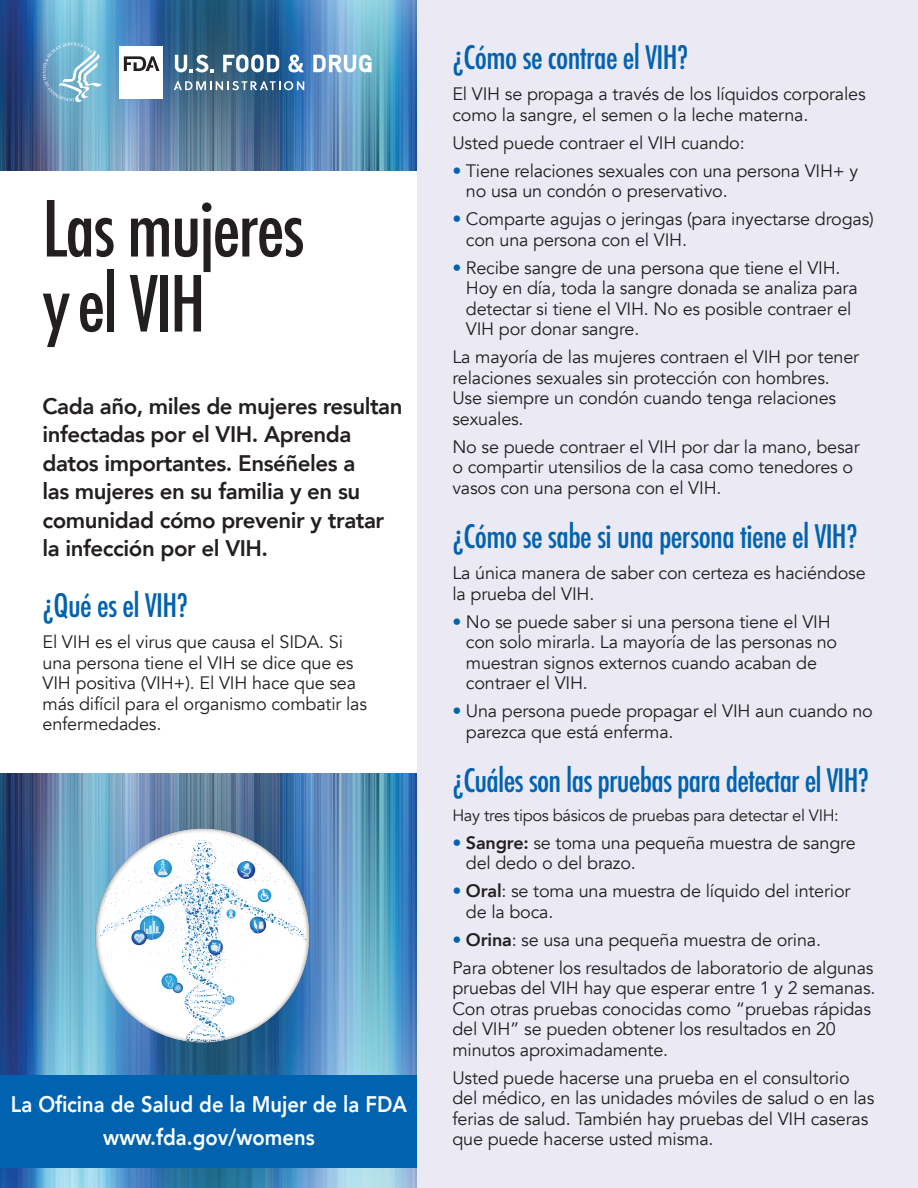
<style>
.page{position:relative;width:918px;height:1188px;background:#fff}
.page>*{position:absolute;margin:0;border:0;box-sizing:border-box;transform-origin:0 0}
.Title_Futura_50{font:500 condensed 75px/75px "Futura";letter-spacing:-.025em;color:#231f20}
.t1{font:500 condensed 31.5px "Futura";letter-spacing:-.02em;color:#0162b0}
.t2{font:800 22.5px/28.5px "Avenir";letter-spacing:-.02em;color:#231f20}
.t3{font:800 22.5px/33px "Avenir";color:#fff;text-align:center;scale:.9 1}
.t4{font:18px/20.5px "Avenir";letter-spacing:-.01em;color:#231f20}
.t5{font:16.5px "Avenir";letter-spacing:-.02em;color:#231f20}
.s1{color:#0162b0}
.s2{font-weight:800}
</style>
<div class="page">
<img style="left:0;top:774px;width:418px;height:414px">
<img style="left:0;top:0;width:418px;height:170px">
<svg style="left:174px;top:81px;width:130px;height:9px"></svg>
<svg style="left:223px;top:55px;width:56px;height:17px"></svg>
<svg style="left:288px;top:54px;width:16px;height:19px"></svg>
<svg style="left:313px;top:55px;width:59px;height:17px"></svg>
<svg style="left:175px;top:55px;width:38px;height:17px"></svg>
<div style="left:119px;top:46px;width:44px;height:53px;background:#fff"></div>
<svg style="left:124px;top:56px;width:36px;height:15px"></svg>
<svg style="left:43px;top:43px;width:59px;height:60px;background:#87bcd4"></svg>
<div style="left:0;top:1075px;width:428px;height:93px;background:#0162b0"></div>
<div style="left:93px;top:826px;width:219px;height:219px;background:#231f20;opacity:.81"></div>
<div style="left:418px;top:0;width:500px;height:1188px;background:#ebeaf4"></div>
<p class="Title_Futura_50" style="left:42px;top:192px;width:264px">Las mujeres y el VIH</p>
<p class="t2" style="left:43px;top:392px;width:362px">Cada año, miles de mujeres resultan infectadas por el VIH. Aprenda datos importantes. Enséñeles a<br>las mujeres en su familia y en su comunidad cómo prevenir y tratar la infección por el VIH.</p>
<h2 class="t1" style="left:43px;top:585px;width:147px">¿Qué es el VIH?</h2>
<p class="t4" style="left:43px;top:632px;width:326px">El VIH es el virus que causa el SIDA. Si una persona tiene el VIH se dice que es VIH positiva (VIH+). El VIH hace que sea más difícil para el organismo combatir las enfermedades.</p>
<p class="t3" style="left:11px;top:1087px;width:442px">La Oficina de Salud de la Mujer de la FDA www.fda.gov/womens</p>
<h2 class="t1" style="left:452px;top:37px;width:238px">¿Cómo se contrae el VIH?</h2>
<p class="t4" style="left:452px;top:84px;width:415px">El VIH se propaga a través de los líquidos corporales como la sangre, el semen o la leche materna.</p>
<p class="t4" style="left:452px;top:132px;width:294px">Usted puede contraer el VIH cuando:</p>
<p class="t4" style="left:466px;top:160px;width:394px;text-indent:-14px"><span class="s1">•</span> Tiene relaciones sexuales con una persona VIH+ y no usa un condón o preservativo.</p>
<p class="t4" style="left:466px;top:209px;width:410px;text-indent:-14px"><span class="s1">•</span> Comparte agujas o jeringas (para inyectarse drogas) con una persona con el VIH.</p>
<p class="t4" style="left:466px;top:257px;width:393px;text-indent:-14px"><span class="s1">•</span> Recibe sangre de una persona que tiene el VIH.<br>Hoy en día, toda la sangre donada se analiza para detectar si tiene el VIH. No es posible contraer el VIH por donar sangre.</p>
<p class="t4" style="left:452px;top:347px;width:408px">La mayoría de las mujeres contraen el VIH por tener relaciones sexuales sin protección con hombres.<br>Use siempre un condón cuando tenga relaciones sexuales.</p>
<p class="t4" style="left:452px;top:437px;width:409px">No se puede contraer el VIH por dar la mano, besar o compartir utensilios de la casa como tenedores o vasos con una persona con el VIH.</p>
<h2 class="t1" style="left:452px;top:516px;width:407px">¿Cómo se sabe si una persona tiene el VIH?</h2>
<p class="t4" style="left:452px;top:563px;width:415px">La única manera de saber con certeza es haciéndose la prueba del VIH.</p>
<p class="t4" style="left:466px;top:612px;width:373px;text-indent:-14px"><span class="s1">•</span> No se puede saber si una persona tiene el VIH con solo mirarla. La mayoría de las personas no muestran signos externos cuando acaban de contraer el VIH.</p>
<p class="t4" style="left:466px;top:701px;width:408px;text-indent:-14px"><span class="s1">•</span> Una persona puede propagar el VIH aun cuando no parezca que está enferma.</p>
<h2 class="t1" style="left:452px;top:760px;width:418px">¿Cuáles son las pruebas para detectar el VIH?</h2>
<p class="t5" style="left:452px;top:805px;width:388px">Hay tres tipos básicos de pruebas para detectar el VIH:</p>
<p class="t4" style="left:466px;top:832px;width:391px;text-indent:-13px"><span class="s1">•</span> <span class="s2">Sangre:</span> se toma una pequeña muestra de sangre del dedo o del brazo.</p>
<p class="t4" style="left:466px;top:881px;width:386px;text-indent:-13px"><span class="s1">•</span> <span class="s2">Oral</span>: se toma una muestra de líquido del interior de la boca.</p>
<p class="t4" style="left:452px;top:929px;width:370px"><span class="s1">•</span> <span class="s2">Orina</span>: se usa una pequeña muestra de orina.</p>
<p class="t4" style="left:452px;top:957px;width:425px">Para obtener los resultados de laboratorio de algunas pruebas del VIH hay que esperar entre 1 y 2 semanas.<br>Con otras pruebas conocidas como “pruebas rápidas del VIH” se pueden obtener los resultados en 20 minutos aproximadamente.</p>
<p class="t4" style="left:452px;top:1068px;width:424px">Usted puede hacerse una prueba en el consultorio del médico, en las unidades móviles de salud o en las ferias de salud. También hay pruebas del VIH caseras que puede hacerse usted misma.</p>
</div>
